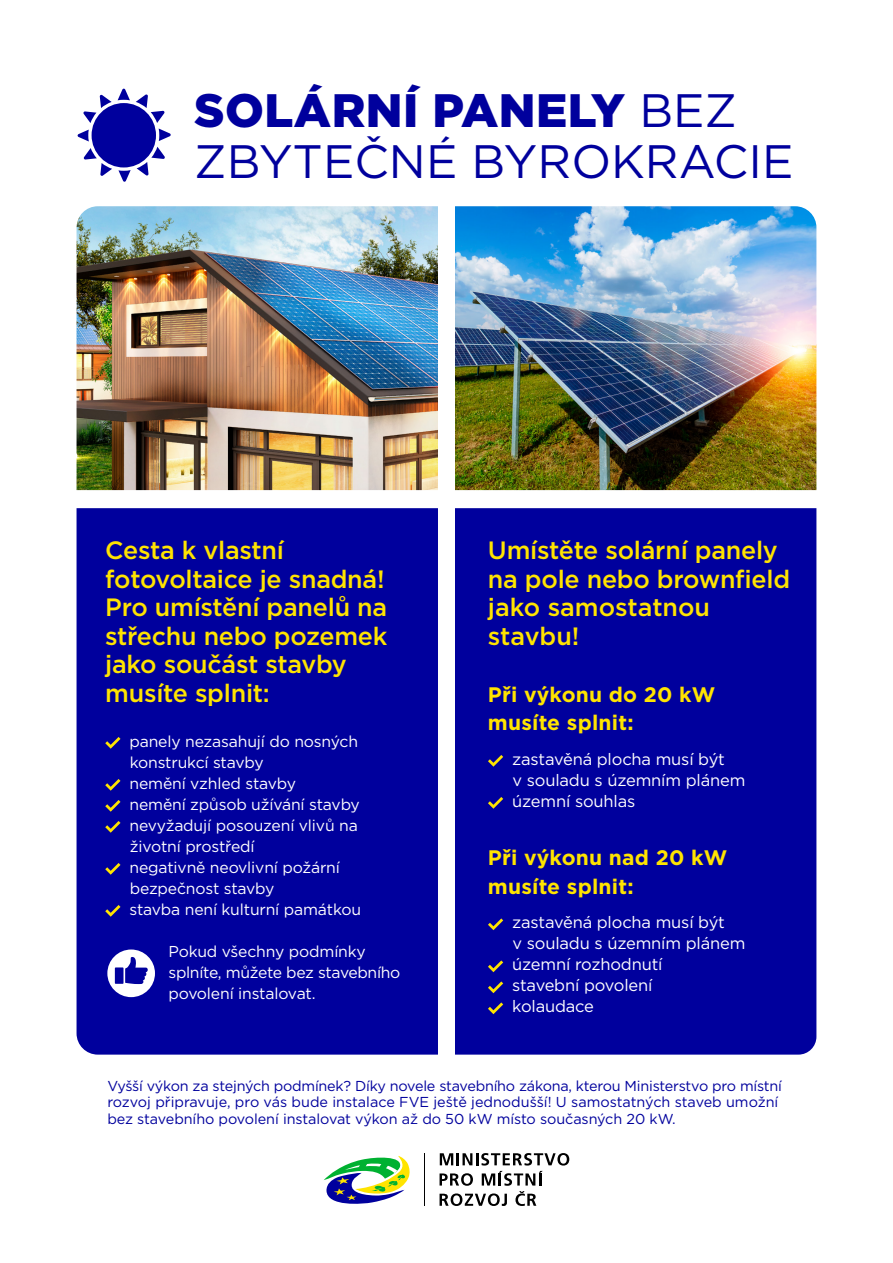
<style>
.page{position:relative;width:893px;height:1263px;background:#fff}
.page>*{position:absolute;margin:0;border:0;box-sizing:border-box;transform-origin:0 0}
.t1{font:46.8px/51px "Gotham";color:#00009d}
.t2{font:500 25.05px/28.5px "Gotham";letter-spacing:-.01em;color:#ffe400}
.t3{font:700 21px/28.5px "Gotham";letter-spacing:.01em;color:#ffe400}
.t4{font:16.5px/21px "Gotham";letter-spacing:-.01em;color:#fff}
.t5{font:15.75px/21px "Gotham";letter-spacing:-.01em;color:#fff}
.t6{font:14.4px/16.5px "Gotham";letter-spacing:-.015em;color:#00009d}
.s1{font-weight:900}
</style>
<div class="page">
<hr style="left:424px;top:1153px;width:1px;height:53px;background:#000">
<svg style="left:440px;top:1153px;width:129px;height:12px"></svg>
<svg style="left:440px;top:1171px;width:103px;height:35px"></svg>
<svg style="left:324px;top:1156px;width:86px;height:48px"></svg>
<div style="left:455px;top:508px;width:361px;height:546px;background:#00009d"></div>
<div style="left:77px;top:508px;width:361px;height:546px;background:#00009d"></div>
<svg style="left:78px;top:89px;width:93px;height:93px"></svg>
<img style="left:77px;top:206px;width:361px;height:284px">
<img style="left:455px;top:206px;width:361px;height:284px">
<svg style="left:105px;top:737px;width:16px;height:12px"></svg>
<svg style="left:105px;top:779px;width:16px;height:12px"></svg>
<svg style="left:105px;top:800px;width:16px;height:12px"></svg>
<svg style="left:105px;top:821px;width:16px;height:12px"></svg>
<svg style="left:105px;top:863px;width:16px;height:12px"></svg>
<svg style="left:105px;top:905px;width:16px;height:12px"></svg>
<svg style="left:488px;top:755px;width:15px;height:12px"></svg>
<svg style="left:488px;top:797px;width:15px;height:12px"></svg>
<svg style="left:488px;top:918px;width:15px;height:12px"></svg>
<svg style="left:488px;top:960px;width:15px;height:12px"></svg>
<svg style="left:488px;top:981px;width:15px;height:12px"></svg>
<svg style="left:488px;top:1002px;width:15px;height:12px"></svg>
<div style="left:107px;top:949px;width:48px;height:48px;background:#fff;border-radius:50%"></div>
<svg style="left:125px;top:957px;width:24px;height:27px"></svg>
<div style="left:115px;top:967px;width:8px;height:17px;background:#00009d"></div>
<h1 class="t1" style="left:194px;top:84px;width:601px"><span class="s1">SOLÁRNÍ PANELY</span> BEZ<br>ZBYTEČNÉ BYROKRACIE</h1>
<h2 class="t2" style="left:105px;top:536px;width:284px">Cesta k vlastní fotovoltaice je snadná!<br>Pro umístění panelů na střechu nebo pozemek jako součást stavby musíte splnit:</h2>
<p class="t5" style="left:129px;top:730px;width:233px">panely nezasahují do nosných konstrukcí stavby<br>nemění vzhled stavby<br>nemění způsob užívání stavby nevyžadují posouzení vlivů na životní prostředí<br>negativně neovlivní požární bezpečnost stavby<br>stavba není kulturní památkou</p>
<p class="t5" style="left:168px;top:940px;width:233px">Pokud všechny podmínky splníte, můžete bez stavebního povolení instalovat.</p>
<h2 class="t2" style="left:488px;top:536px;width:304px">Umístěte solární panely na pole nebo brownfield jako samostatnou stavbu!</h2>
<h3 class="t3" style="left:488px;top:680px;width:229px">Při výkonu do 20 kW musíte splnit:</h3>
<p class="t4" style="left:512px;top:748px;width:235px">zastavěná plocha musí být<br>v souladu s územním plánem územní souhlas</p>
<h3 class="t3" style="left:488px;top:843px;width:241px">Při výkonu nad 20 kW musíte splnit:</h3>
<p class="t4" style="left:512px;top:911px;width:235px">zastavěná plocha musí být<br>v souladu s územním plánem územní rozhodnutí<br>stavební povolení<br>kolaudace</p>
<p class="t6" style="left:107px;top:1077px;width:676px">Vyšší výkon za stejných podmínek? Díky novele stavebního zákona, kterou Ministerstvo pro místní rozvoj připravuje, pro vás bude instalace FVE ještě jednodušší! U samostatných staveb umožní bez stavebního povolení instalovat výkon až do 50 kW místo současných 20 kW.</p>
</div>
